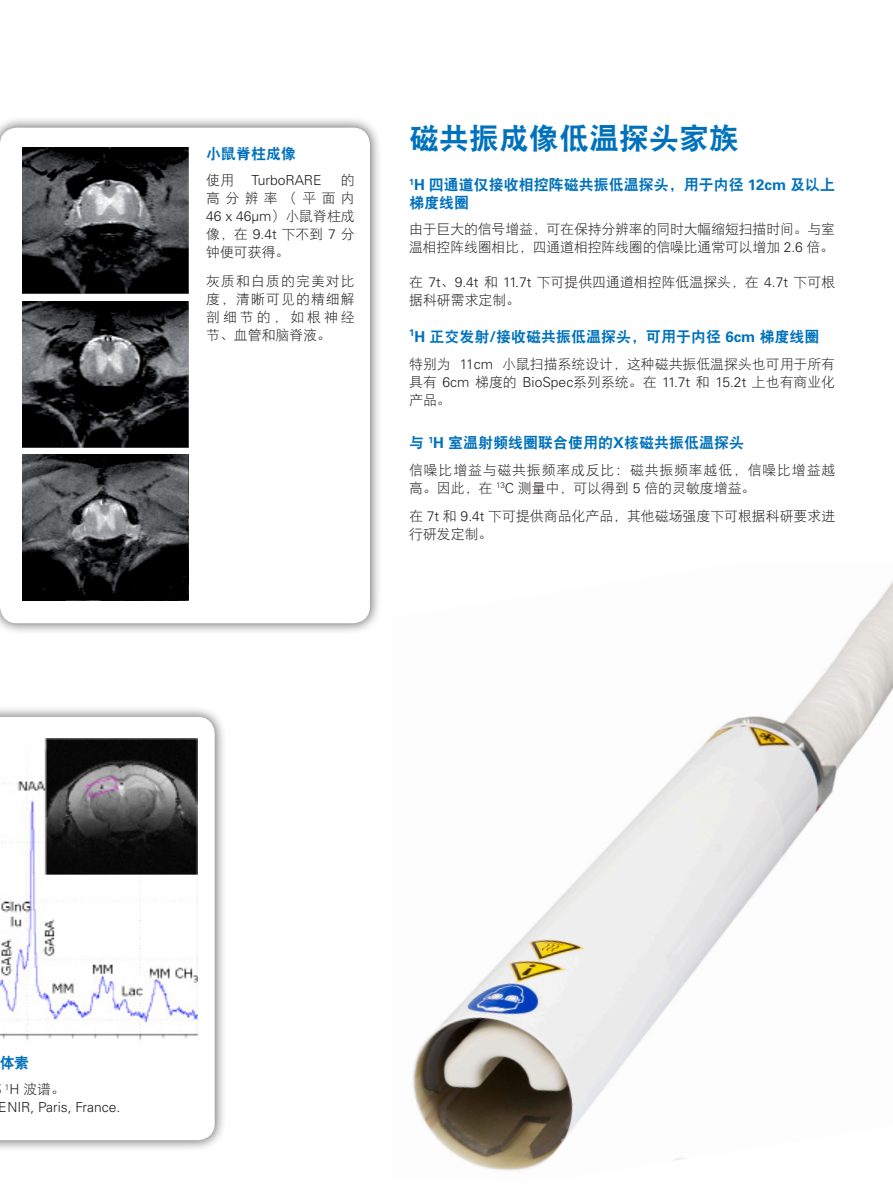
<style>
.page{position:relative;width:893px;height:1187px;background:#fff}
.page>*{position:absolute;margin:0;border:0;box-sizing:border-box;transform-origin:0 0}
.brochure_title-headl{font:30px "DF Hei W9";color:#0072bc}
.brochure_title-headl-2{font:15px/18px "DF Hei W9";color:#0072bc}
.brochure_body{font:13.8px/18px "DF Hei W3";color:#231f20;text-align:justify}
.brochure_body-2{font:13.8px/18px "DF Hei W3";letter-spacing:.06em;color:#231f20}
.brochure_body-3{font:300 13.8px "Univers LT Std";color:#231f20}
.s1{font-family:"Univers LT Std";font-weight:300}
.s2{font-family:"Univers LT Std";font-weight:700}
</style>
<div class="page">
<div style="left:0;top:116px;width:381px;height:518px;background:#231f20;opacity:.75"></div>
<div style="left:0;top:128px;width:370px;height:495px;background:#fff;border-radius:17px"></div>
<div style="left:0;top:705px;width:226px;height:446px;background:#231f20;opacity:.75"></div>
<svg style="left:0;top:716px;width:215px;height:424px"></svg>
<img style="left:23px;top:148px;width:166px;height:146px">
<img style="left:23px;top:301px;width:166px;height:146px">
<img style="left:23px;top:454px;width:166px;height:146px">
<img style="left:0;top:738px;width:198px;height:303px">
<img style="left:412px;top:581px;width:481px;height:590px">
<p class="brochure_title-headl-2" style="left:206px;top:144px;width:91px">小鼠脊柱成像</p>
<p class="brochure_body" style="left:206px;top:171px;width:29px">使用</p>
<p class="brochure_body-3" style="left:252px;top:172px;width:72px">TurboRARE</p>
<p class="brochure_body" style="left:206px;top:171px;width:150px;text-indent:135px">的高分辨率（平面内<span class="s1">46 x 46μm</span>）小鼠脊柱成像，在 <span class="s1">9.4t</span> 下不到 <span class="s1">7</span> 分钟便可获得。</p>
<p class="brochure_body" style="left:206px;top:272px;width:150px">灰质和白质的完美对比度，清晰可见的精细解剖细节的，如根神经节、血管和脑脊液。</p>
<p class="brochure_title-headl" style="left:409px;top:123px;width:331px">磁共振成像低温探头家族</p>
<p class="brochure_title-headl-2" style="left:409px;top:175px;width:428px"><sup>1</sup><span class="s2">H</span> 四通道仅接收相控阵磁共振低温探头，用于内径 <span class="s2">12cm</span> 及以上梯度线圈</p>
<p class="brochure_body" style="left:409px;top:220px;width:427px">由于巨大的信号增益，可在保持分辨率的同时大幅缩短扫描时间。与室温相控阵线圈相比，四通道相控阵线圈的信噪比通常可以增加 <span class="s1">2.6</span> 倍。</p>
<p class="brochure_body" style="left:409px;top:273px;width:428px">在 <span class="s1">7t</span>、<span class="s1">9.4t</span> 和 <span class="s1">11.7t</span> 下可提供四通道相控阵低温探头，在 <span class="s1">4.7t</span> 下可根据科研需求定制。</p>
<p class="brochure_title-headl-2" style="left:409px;top:327px;width:412px"><sup>1</sup><span class="s2">H</span> 正交发射<span class="s2">/</span>接收磁共振低温探头，可用于内径 <span class="s2">6cm</span> 梯度线圈</p>
<p class="brochure_body" style="left:409px;top:354px;width:427px">特别为 <span class="s1">11cm</span> 小鼠扫描系统设计，这种磁共振低温探头也可用于所有具有 <span class="s1">6cm</span> 梯度的 <span class="s1">BioSpec</span>系列系统。在 <span class="s1">11.7t</span> 和 <span class="s1">15.2t</span> 上也有商业化产品。</p>
<p class="brochure_title-headl-2" style="left:409px;top:433px;width:336px">与 <sup>1</sup><span class="s2">H</span> 室温射频线圈联合使用的<span class="s2">X</span>核磁共振低温探头</p>
<p class="brochure_body-2" style="left:409px;top:460px;width:428px">信噪比增益与磁共振频率成反比：磁共振频率越低，信噪比增益越高。因此，在 <sup>13</sup><span class="s1">C</span> 测量中，可以得到 <span class="s1">5</span> 倍的灵敏度增益。</p>
<p class="brochure_body" style="left:409px;top:507px;width:428px">在 <span class="s1">7t</span> 和 <span class="s1">9.4t</span> 下可提供商品化产品，其他磁场强度下可根据科研要求进行研发定制。</p>
<p class="brochure_title-headl-2" style="left:-1px;top:1053px;width:31px">体素</p>
<p class="brochure_body" style="left:5px;top:1080px;width:61px"><sup>1</sup><span class="s1">H</span> 波谱。</p>
<p class="brochure_body-3" style="left:-1px;top:1099px;width:123px">ENIR, Paris, France.</p>
</div>
